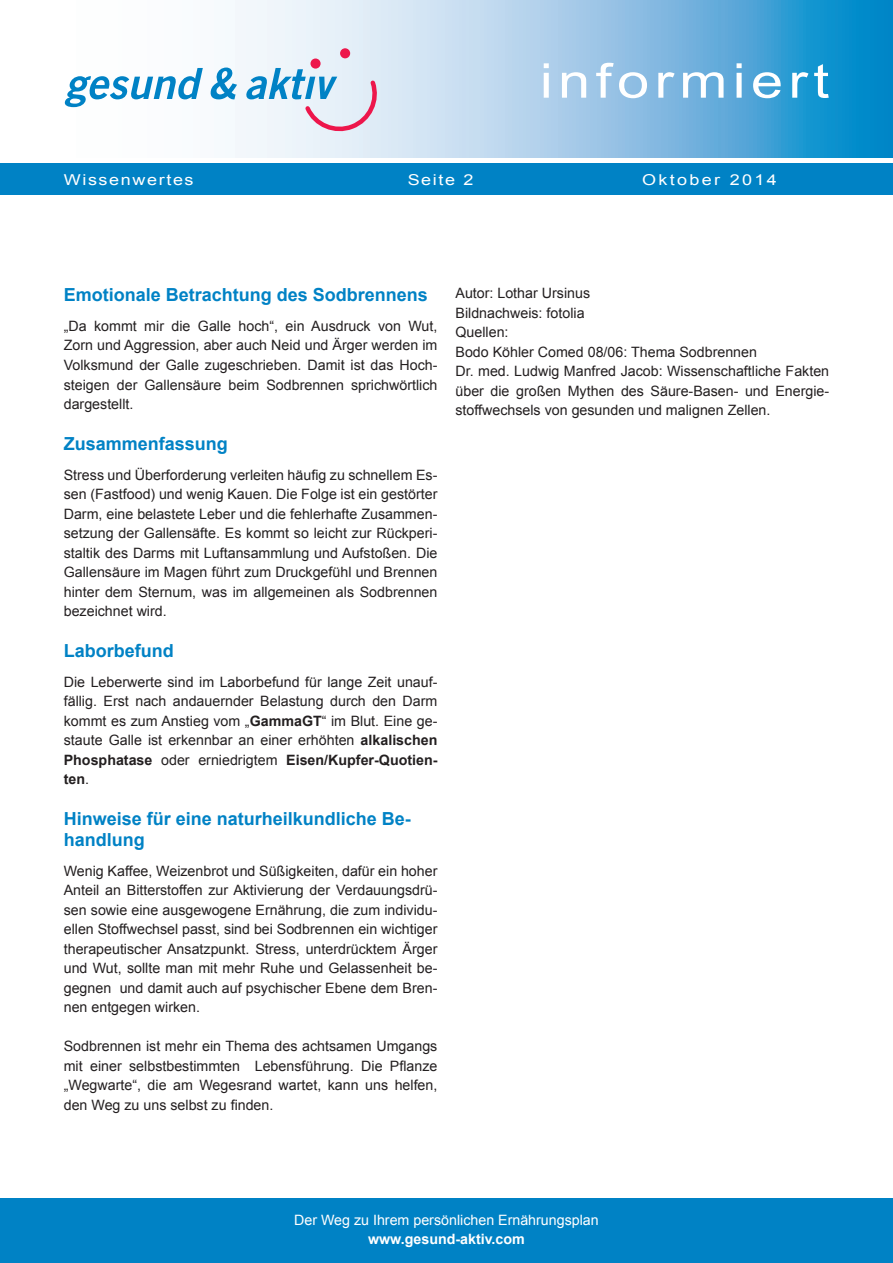
<style>
.page{position:relative;width:893px;height:1263px;background:#fff}
.page>*{position:absolute;margin:0;border:0;box-sizing:border-box;transform-origin:0 0}
.t1{font:48px "Arial";letter-spacing:.095em;color:#fff;scale:1.2 1}
.Subline_blau{font:700 18px/21px "Arial";color:#0082c5}
.Weisse_Schrift_links{font:15px "Arial";letter-spacing:.09em;color:#fff;scale:1.2 1}
.Weisse_Schrift_recht{font:15px "Arial";letter-spacing:.13em;color:#fff;scale:1.2 1}
.Fließtext{font:14.25px/19.5px "Arial";color:#231f20;text-align:justify}
.t2{font:14.25px "Arial";color:#fff}
.t3{font:700 14.25px "Arial";color:#fff}
.s1{font-weight:700}
</style>
<div class="page">
<svg style="left:71px;top:0;width:822px;height:157px"></svg>
<div style="left:0;top:163px;width:893px;height:32px;background:#0082c5"></div>
<svg style="left:64px;top:68px;width:139px;height:39px"></svg>
<svg style="left:210px;top:68px;width:27px;height:31px"></svg>
<svg style="left:246px;top:68px;width:133px;height:65px"></svg>
<div style="left:310px;top:59px;width:11px;height:10px;background:#ed164b;border-radius:50%"></div>
<div style="left:340px;top:48px;width:10px;height:10px;background:#ed164b;border-radius:50%"></div>
<div style="left:0;top:1198px;width:893px;height:65px;background:#0082c5"></div>
<h1 class="t1" style="left:540px;top:49px;width:243px">informiert</h1>
<p class="Weisse_Schrift_links" style="left:64px;top:170px;width:110px">Wissenwertes</p>
<p class="Weisse_Schrift_links" style="left:408px;top:170px;width:56px">Seite 2</p>
<p class="Weisse_Schrift_recht" style="left:642px;top:169px;width:114px">Oktober 2014</p>
<p class="Subline_blau" style="left:64px;top:285px;width:366px">Emotionale Betrachtung des Sodbrennens</p>
<p class="Fließtext" style="left:64px;top:316px;width:375px">„Da kommt mir die Galle hoch“, ein Ausdruck von Wut, Zorn und Aggression, aber auch Neid und Ärger werden im Volksmund der Galle zugeschrieben. Damit ist das Hoch&shy;steigen der Gallensäure beim Sodbrennen sprichwörtlich dargestellt.</p>
<p class="Subline_blau" style="left:64px;top:433px;width:166px">Zusammenfassung</p>
<p class="Fließtext" style="left:64px;top:465px;width:375px">Stress und Überforderung verleiten häufig zu schnellem Es&shy;sen (Fastfood) und wenig Kauen. Die Folge ist ein gestörter Darm, eine belastete Leber und die fehlerhafte Zusammen&shy;setzung der Gallensäfte. Es kommt so leicht zur Rückperi&shy;staltik des Darms mit Luftansammlung und Aufstoßen. Die Gallensäure im Magen führt zum Druckgefühl und Brennen hinter dem Sternum, was im allgemeinen als Sodbrennen bezeichnet wird.</p>
<p class="Subline_blau" style="left:64px;top:640px;width:111px">Laborbefund</p>
<p class="Fließtext" style="left:64px;top:672px;width:375px">Die Leberwerte sind im Laborbefund für lange Zeit unauf&shy;fällig. Erst nach andauernder Belastung durch den Darm kommt es zum Anstieg vom „<span class="s1">GammaGT</span>“ im Blut. Eine ge&shy;staute Galle ist erkennbar an einer erhöhten <span class="s1">alkalischen Phosphatase</span> oder erniedrigtem <span class="s1">Eisen/Kupfer-Quotien&shy;ten</span>.</p>
<p class="Subline_blau" style="left:64px;top:808px;width:349px">Hinweise für eine naturheilkundliche Be&shy;handlung</p>
<p class="Fließtext" style="left:64px;top:861px;width:375px">Wenig Kaffee, Weizenbrot und Süßigkeiten, dafür ein hoher Anteil an Bitterstoffen zur Aktivierung der Verdauungsdrü&shy;sen sowie eine ausgewogene Ernährung, die zum individu&shy;ellen Stoffwechsel passt, sind bei Sodbrennen ein wichtiger therapeutischer Ansatzpunkt. Stress, unterdrücktem Ärger und Wut, sollte man mit mehr Ruhe und Gelassenheit be&shy;gegnen und damit auch auf psychischer Ebene dem Bren&shy;nen entgegen wirken.</p>
<p class="Fließtext" style="left:64px;top:1037px;width:375px">Sodbrennen ist mehr ein Thema des achtsamen Umgangs mit einer selbstbestimmten Lebensführung. Die Pflanze „Wegwarte“, die am Wegesrand wartet, kann uns helfen, den Weg zu uns selbst zu finden.</p>
<p class="Fließtext" style="left:455px;top:283px;width:136px">Autor: Lothar Ursinus</p>
<p class="Fließtext" style="left:455px;top:303px;width:131px">Bildnachweis: fotolia</p>
<p class="Fließtext" style="left:455px;top:322px;width:55px">Quellen:</p>
<p class="Fließtext" style="left:455px;top:342px;width:303px">Bodo Köhler Comed 08/06: Thema Sodbrennen</p>
<p class="Fließtext" style="left:455px;top:361px;width:375px">Dr. med. Ludwig Manfred Jacob: Wissenschaftliche Fakten über die großen Mythen des Säure-Basen- und Energie&shy;stoffwechsels von gesunden und malignen Zellen.</p>
<p class="t2" style="left:294px;top:1210px;width:306px">Der Weg zu Ihrem persönlichen Ernährungsplan</p>
<p class="t3" style="left:368px;top:1230px;width:158px">www.gesund-aktiv.com</p>
</div>
